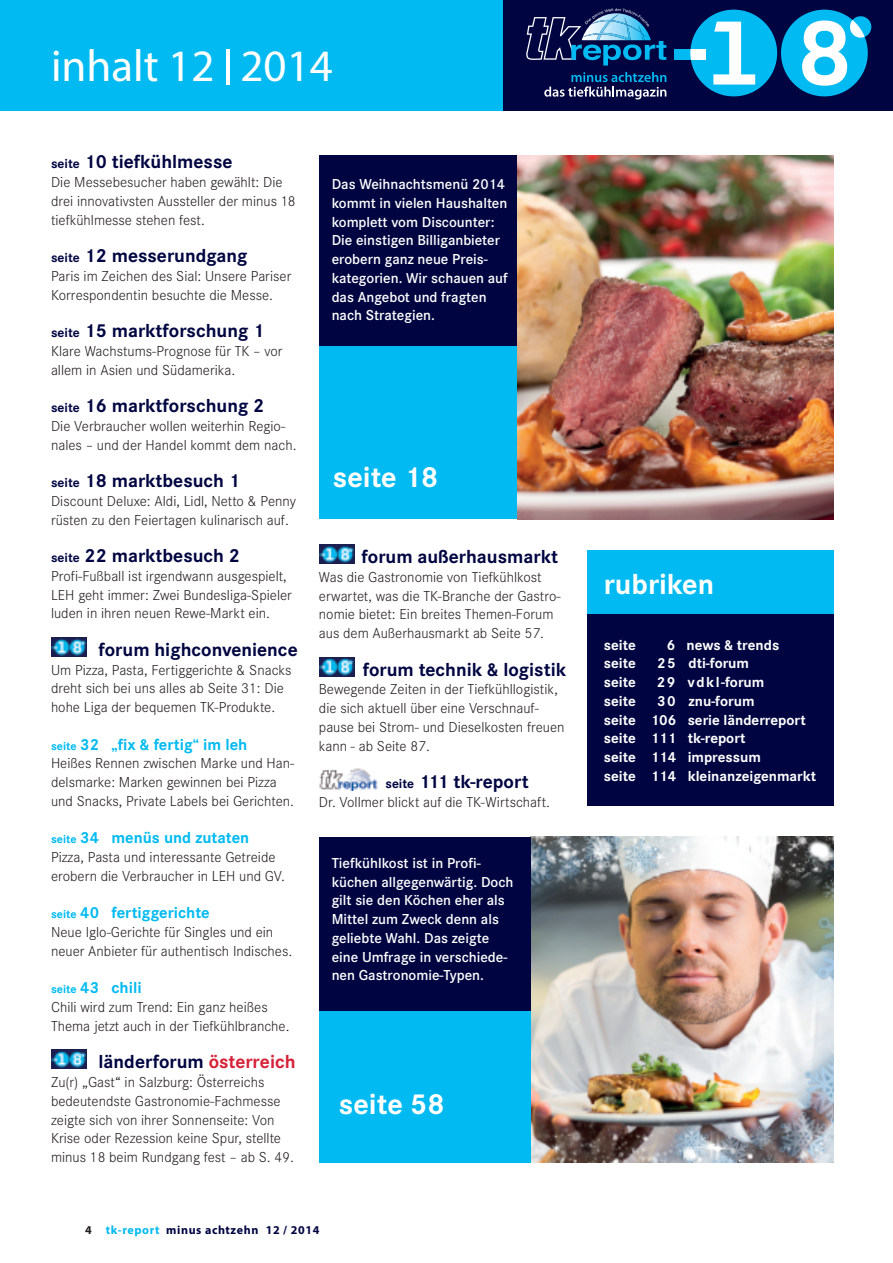
<style>
.page{position:relative;width:893px;height:1263px;background:#fff}
.page>*{position:absolute;margin:0;border:0;box-sizing:border-box;transform-origin:0 0}
.t1{font:45px "Myriad Pro";color:#fff}
.t2{font:700 30px "Corporate S";color:#fff}
.t3{font:700 19.5px "Corporate S";color:#000541}
.t4{font:700 16.5px "Corporate S";color:#00baf1}
.t5{font:300 15px/18.8px "Corporate S";color:#231f20}
.t6{font:600 15px/18.8px "Corporate S";color:#fff}
.t7{font:700 15px/18.8px "Corporate S";color:#fff}
.t8{font:700 15px "Corporate S";letter-spacing:.05em;color:#fff}
.t9{font:700 12px "Myriad Pro";letter-spacing:.05em;color:#000541}
.s1{font-size:13.5px}
.s2{font-size:12px}
.s3{color:#d62238}
.s4{color:#231f20}
.s5{color:#00baf1}
</style>
<div class="page">
<div style="left:0;top:0;width:543px;height:111px;background:#00baf1"></div>
<div style="left:503px;top:0;width:390px;height:111px;background:#000541"></div>
<div style="left:674px;top:50px;width:18px;height:10px;background:#00baf1"></div>
<div style="left:690px;top:10px;width:87px;height:86px;background:#00baf1;border-radius:50%"></div>
<div style="left:690px;top:50px;width:16px;height:10px;background:#fff"></div>
<div style="left:781px;top:10px;width:87px;height:86px;background:#00baf1;border-radius:50%"></div>
<svg style="left:802px;top:16px;width:69px;height:70px"></svg>
<svg style="left:713px;top:22px;width:42px;height:63px"></svg>
<svg style="left:544px;top:72px;width:122px;height:27px"></svg>
<svg style="left:526px;top:8px;width:140px;height:57px"></svg>
<div style="left:319px;top:339px;width:202px;height:180px;background:#00baf1"></div>
<div style="left:319px;top:155px;width:199px;height:191px;background:#000541"></div>
<img style="left:518px;top:155px;width:316px;height:364px">
<img style="left:531px;top:837px;width:303px;height:325px">
<div style="left:587px;top:555px;width:247px;height:251px;background:#000541"></div>
<div style="left:587px;top:551px;width:247px;height:63px;background:#00baf1"></div>
<img style="left:51px;top:637px;width:35px;height:19px">
<div style="left:319px;top:837px;width:212px;height:304px;background:#000541"></div>
<div style="left:319px;top:1011px;width:212px;height:151px;background:#00baf1"></div>
<img style="left:319px;top:768px;width:59px;height:22px">
<img style="left:51px;top:1049px;width:35px;height:19px">
<img style="left:319px;top:545px;width:35px;height:19px">
<img style="left:319px;top:657px;width:35px;height:19px">
<h1 class="t1" style="left:51px;top:49px;width:283px">inhalt 12 2014</h1>
<h3 class="t3" style="left:51px;top:150px;width:183px"><span class="s1">seite</span> 10 tiefkühlmesse</h3>
<p class="t5" style="left:51px;top:172px;width:246px">Die Messebesucher haben gewählt: Die drei innovativsten Aussteller der minus 18 tiefkühlmesse stehen fest.</p>
<h3 class="t3" style="left:51px;top:244px;width:198px"><span class="s1">seite</span> 12 messerundgang</h3>
<p class="t5" style="left:51px;top:266px;width:242px">Paris im Zeichen des Sial: Unsere Pariser<br>Korrespondentin besuchte die Messe.</p>
<h3 class="t3" style="left:51px;top:319px;width:215px"><span class="s1">seite</span> 15 marktforschung 1</h3>
<p class="t5" style="left:51px;top:341px;width:233px">Klare Wachstums-Prognose für TK – vor allem in Asien und Südamerika.</p>
<h3 class="t3" style="left:51px;top:394px;width:215px"><span class="s1">seite</span> 16 marktforschung 2</h3>
<p class="t5" style="left:51px;top:416px;width:247px">Die Verbraucher wollen weiterhin Regio&shy;nales – und der Handel kommt dem nach.</p>
<h3 class="t3" style="left:51px;top:469px;width:190px"><span class="s1">seite</span> 18 marktbesuch 1</h3>
<p class="t5" style="left:51px;top:491px;width:246px">Discount Deluxe: Aldi, Lidl, Netto &amp; Penny rüsten zu den Feiertagen kulinarisch auf.</p>
<h3 class="t3" style="left:51px;top:544px;width:190px"><span class="s1">seite</span> 22 marktbesuch 2</h3>
<p class="t5" style="left:51px;top:566px;width:242px">Profi-Fußball ist irgendwann ausgespielt,<br>LEH geht immer: Zwei Bundesliga-Spieler luden in ihren neuen Rewe-Markt ein.</p>
<h3 class="t3" style="left:99px;top:638px;width:201px">forum highconvenience</h3>
<p class="t5" style="left:51px;top:660px;width:242px">Um Pizza, Pasta, Fertiggerichte &amp; Snacks dreht sich bei uns alles ab Seite 31: Die hohe Liga der bequemen TK-Produkte.</p>
<p class="t4" style="left:51px;top:734px;width:198px"><span class="s2">seite</span> 32 „fix &amp; fertig“ im leh</p>
<p class="t5" style="left:51px;top:754px;width:245px">Heißes Rennen zwischen Marke und Han&shy;delsmarke: Marken gewinnen bei Pizza und Snacks, Private Labels bei Gerichten.</p>
<p class="t4" style="left:51px;top:828px;width:200px"><span class="s2">seite</span> 34 menüs und zutaten</p>
<p class="t5" style="left:51px;top:847px;width:236px">Pizza, Pasta und interessante Getreide erobern die Verbraucher in LEH und GV.</p>
<p class="t4" style="left:51px;top:903px;width:160px"><span class="s2">seite</span> 40 fertiggerichte</p>
<p class="t5" style="left:51px;top:922px;width:243px">Neue Iglo-Gerichte für Singles und ein neuer Anbieter für authentisch Indisches.</p>
<p class="t4" style="left:51px;top:978px;width:92px"><span class="s2">seite</span> 43 chili</p>
<p class="t5" style="left:51px;top:997px;width:240px">Chili wird zum Trend: Ein ganz heißes<br>Thema jetzt auch in der Tiefkühlbranche.</p>
<h3 class="t3" style="left:99px;top:1050px;width:198px">länderforum <span class="s3">österreich</span></h3>
<p class="t5" style="left:51px;top:1072px;width:244px">Zu(r) „Gast“ in Salzburg: Österreichs bedeutendste Gastronomie-Fachmesse zeigte sich von ihrer Sonnenseite: Von Krise oder Rezession keine Spur, stellte minus 18 beim Rundgang fest – ab S. 49.</p>
<p class="t6" style="left:332px;top:174px;width:178px">Das Weihnachtsmenü 2014 kommt in vielen Haushalten komplett vom Discounter:<br>Die einstigen Billiganbieter erobern ganz neue Preis&shy;kategorien. Wir schauen auf das Angebot und fragten nach Strategien.</p>
<h2 class="t2" style="left:333px;top:459px;width:107px">seite 18</h2>
<h3 class="t3" style="left:362px;top:545px;width:198px">forum außerhausmarkt</h3>
<p class="t5" style="left:319px;top:567px;width:243px">Was die Gastronomie von Tiefkühlkost erwartet, was die TK-Branche der Gastro&shy;nomie bietet: Ein breites Themen-Forum aus dem Außerhausmarkt ab Seite 57.</p>
<h3 class="t3" style="left:363px;top:657px;width:205px">forum technik &amp; logistik</h3>
<p class="t5" style="left:319px;top:680px;width:247px">Bewegende Zeiten in der Tiefkühllogistik, die sich aktuell über eine Verschnauf&shy;pause bei Strom- und Dieselkosten freuen kann - ab Seite 87.</p>
<h3 class="t3" style="left:385px;top:770px;width:145px"><span class="s1">seite</span> 111 tk-report</h3>
<p class="t5" style="left:319px;top:792px;width:233px">Dr. Vollmer blickt auf die TK-Wirtschaft.</p>
<p class="t6" style="left:332px;top:853px;width:183px">Tiefkühlkost ist in Profi&shy;küchen allgegenwärtig. Doch gilt sie den Köchen eher als<br>Mittel zum Zweck denn als geliebte Wahl. Das zeigte eine Umfrage in verschiede&shy;nen Gastronomie-Typen.</p>
<h2 class="t2" style="left:339px;top:1086px;width:107px">seite 58</h2>
<p class="t9" style="left:85px;top:1225px;width:236px"><span class="s4">4</span> <span class="s5">tk-report</span> minus achtzehn 12 / 2014</p>
<h2 class="t2" style="left:604px;top:566px;width:112px">rubriken</h2>
<p class="t7" style="left:604px;top:635px;width:33px">seite</p>
<p class="t7" style="left:667px;top:635px;width:114px">6 news &amp; trends</p>
<p class="t7" style="left:604px;top:654px;width:33px">seite</p>
<p class="t7" style="left:657px;top:654px;width:94px">25 dti-forum</p>
<p class="t7" style="left:604px;top:673px;width:33px">seite</p>
<p class="t8" style="left:657px;top:673px;width:109px">29 vdkl-forum</p>
<p class="t7" style="left:604px;top:691px;width:33px">seite</p>
<p class="t7" style="left:604px;top:691px;width:214px;text-indent:53px">30 znu-forum<br>seite 106 serie länderreport seite 111 tk-report<br>seite 114 impressum<br>seite 114 kleinanzeigenmarkt</p>
</div>
